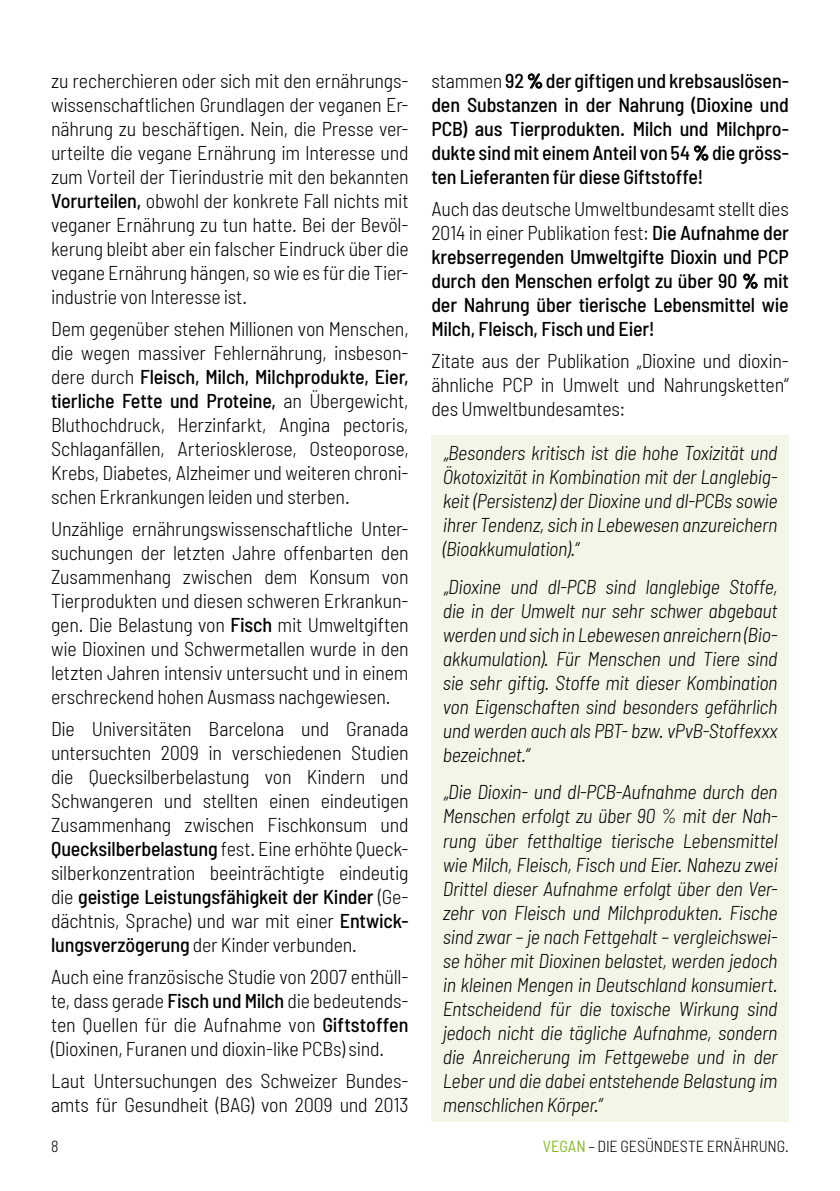
<style>
.page{position:relative;width:840px;height:1191px;background:#fff}
.page>*{position:absolute;margin:0;border:0;box-sizing:border-box;transform-origin:0 0}
.t1{font:300 semi-condensed 20px/24px "Barlow";letter-spacing:-.01em;color:#000;text-align:justify}
.t2{font:italic 300 semi-condensed 20px/24px "Barlow";letter-spacing:-.01em;color:#000;text-align:justify}
.t3{font:500 semi-condensed 20px/24px "Barlow";letter-spacing:-.01em;color:#000;text-align:justify}
.t4{font:300 semi-condensed 16px "Barlow";color:#000}
.s1{font-weight:500}
.s2{font-weight:300}
.s3{font-weight:600}
.s4{font-weight:400;color:#86bc25}
</style>
<div class="page">
<div style="left:431px;top:435px;width:357px;height:149px;background:#f1f6e6"></div>
<div style="left:431px;top:568px;width:357px;height:222px;background:#f1f6e6"></div>
<div style="left:431px;top:774px;width:357px;height:347px;background:#f1f6e6"></div>
<svg style="left:527px;top:73px;width:15px;height:16px"></svg>
<svg style="left:693px;top:145px;width:15px;height:16px"></svg>
<svg style="left:743px;top:273px;width:14px;height:16px"></svg>
<p class="t1" style="left:51px;top:68px;width:359px">zu recherchieren oder sich mit den ernährungs&shy;wissenschaftlichen Grundlagen der veganen Er&shy;nährung zu beschäftigen. Nein, die Presse ver&shy;urteilte die vegane Ernährung im Interesse und zum Vorteil der Tierindustrie mit den bekannten <span class="s1">Vorurteilen,</span> obwohl der konkrete Fall nichts mit veganer Ernährung zu tun hatte. Bei der Bevöl&shy;kerung bleibt aber ein falscher Eindruck über die vegane Ernährung hängen, so wie es für die Tier&shy;industrie von Interesse ist.</p>
<p class="t1" style="left:51px;top:316px;width:359px">Dem gegenüber stehen Millionen von Menschen, die wegen massiver Fehlernährung, insbeson&shy;dere durch <span class="s1">Fleisch, Milch, Milchprodukte, Eier, tierliche Fette und Proteine,</span> an Übergewicht, Bluthochdruck, Herzinfarkt, Angina pectoris, Schlaganfällen, Arteriosklerose, Osteoporose, Krebs, Diabetes, Alzheimer und weiteren chroni&shy;schen Erkrankungen leiden und sterben.</p>
<p class="t1" style="left:51px;top:516px;width:359px">Unzählige ernährungswissenschaftliche Unter&shy;suchungen der letzten Jahre offenbarten den Zusammenhang zwischen dem Konsum von Tierprodukten und diesen schweren Erkrankun&shy;gen. Die Belastung von <span class="s1">Fisch</span> mit Umweltgiften wie Dioxinen und Schwermetallen wurde in den letzten Jahren intensiv untersucht und in einem erschreckend hohen Ausmass nachgewiesen.</p>
<p class="t1" style="left:51px;top:716px;width:359px">Die Universitäten Barcelona und Granada untersuchten 2009 in verschiedenen Studien die Quecksilberbelastung von Kindern und Schwangeren und stellten einen eindeutigen Zusammenhang zwischen Fischkonsum und <span class="s1">Quecksilberbelastung</span> fest. Eine erhöhte Queck&shy;silberkonzentration beeinträchtigte eindeutig die <span class="s1">geistige Leistungsfähigkeit der Kinder</span> (Ge&shy;dächtnis, Sprache) und war mit einer <span class="s1">Entwick&shy;lungsverzögerung</span> der Kinder verbunden.</p>
<p class="t1" style="left:51px;top:964px;width:359px">Auch eine französische Studie von 2007 enthüll&shy;te, dass gerade <span class="s1">Fisch und Milch</span> die bedeutends&shy;ten Quellen für die Aufnahme von <span class="s1">Giftstoffen </span>(Dioxinen, Furanen und dioxin-like PCBs) sind.</p>
<p class="t1" style="left:51px;top:1067px;width:359px">Laut Untersuchungen des Schweizer Bundes&shy;amts für Gesundheit (BAG) von 2009 und 2013</p>
<p class="t3" style="left:431px;top:68px;width:359px"><span class="s2">stammen</span> 92 <span class="s3">%</span> der giftigen und krebsauslösen&shy;den Substanzen in der Nahrung (Dioxine und PCB) aus Tierprodukten. Milch und Milchpro&shy;dukte sind mit einem Anteil von 54 <span class="s3">%</span> die gröss&shy;ten Lieferanten für diese Giftstoffe!</p>
<p class="t3" style="left:431px;top:196px;width:359px"><span class="s2">Auch das deutsche Umweltbundesamt stellt dies 2014 in einer Publikation fest:</span> Die Aufnahme der krebserregenden Umweltgifte Dioxin und PCP durch den Menschen erfolgt zu über 90 <span class="s3">%</span> mit der Nahrung über tierische Lebensmittel wie Milch, Fleisch, Fisch und Eier!</p>
<p class="t1" style="left:431px;top:349px;width:359px">Zitate aus der Publikation „Dioxine und dioxin&shy;ähnliche PCP in Umwelt und Nahrungsketten“ des Umweltbundesamtes:</p>
<p class="t2" style="left:442px;top:440px;width:336px">„Besonders kritisch ist die hohe Toxizität und Ökotoxizität in Kombination mit der Langlebig&shy;keit (Persistenz) der Dioxine und dl-PCBs sowie ihrer Tendenz, sich in Lebewesen anzureichern (Bioakkumulation).“</p>
<p class="t2" style="left:442px;top:574px;width:336px">„Dioxine und dl-PCB sind langlebige Stoffe, die in der Umwelt nur sehr schwer abgebaut werden und sich in Lebewesen anreichern (Bio&shy;akkumulation). Für Menschen und Tiere sind sie sehr giftig. Stoffe mit dieser Kombination von Eigenschaften sind besonders gefährlich und werden auch als PBT- bzw. vPvB-Stoffexxx bezeichnet.“</p>
<p class="t2" style="left:442px;top:779px;width:336px">„Die Dioxin- und dl-PCB-Aufnahme durch den Menschen erfolgt zu über 90 % mit der Nah&shy;rung über fetthaltige tierische Lebensmittel wie Milch, Fleisch, Fisch und Eier. Nahezu zwei Drittel dieser Aufnahme erfolgt über den Ver&shy;zehr von Fleisch und Milchprodukten. Fische sind zwar – je nach Fettgehalt – vergleichswei&shy;se höher mit Dioxinen belastet, werden jedoch in kleinen Mengen in Deutschland konsumiert.<br>Entscheidend für die toxische Wirkung sind jedoch nicht die tägliche Aufnahme, sondern die Anreicherung im Fettgewebe und in der Leber und die dabei entstehende Belastung im menschlichen Körper.“</p>
<p class="t4" style="left:51px;top:1136px;width:9px">8</p>
<p class="t4" style="left:542px;top:1136px;width:247px"><span class="s4">VEGAN</span> – DIE GESÜNDESTE ERNÄHRUNG.</p>
</div>
